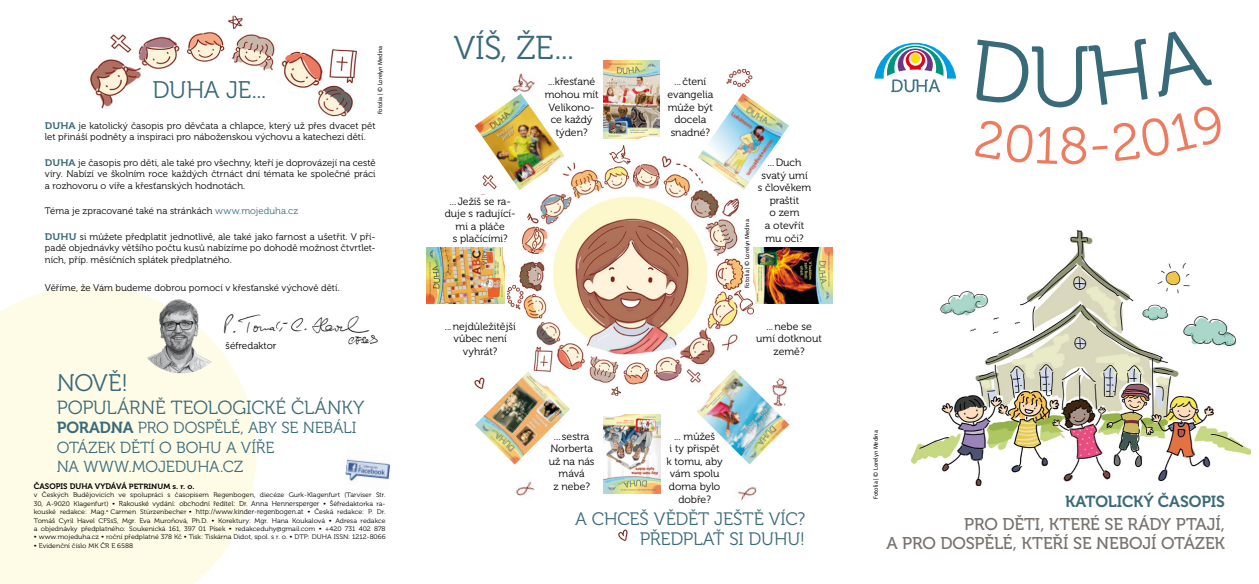
<style>
.page{position:relative;width:1259px;height:584px;background:#fff}
.page>*{position:absolute;margin:0;border:0;box-sizing:border-box;transform-origin:0 0}
.t1{font:85.6px "Museo 300";color:#396a7a}
.t2{font:33px "Museo 300";color:#396a7a}
.t3{font:24px "Museo 300";letter-spacing:-.02em;color:#396a7a}
.t4{font:19px "Museo 300";letter-spacing:-.005em;color:#396a7a}
.t5{font:18px/20px "Museo 300";letter-spacing:-.015em;color:#396a7a;text-align:right}
.t6{font:17px/19px "Museo 500";letter-spacing:-.01em;color:#78716c;text-align:right}
.t7{font:16px/19.2px "Museo 300";letter-spacing:-.015em;color:#396a7a}
.t8{font:16px "Museo 700";letter-spacing:-.01em;color:#396a7a}
.t9{font:10.5px/12.6px "Museo 300";color:#000;text-align:center}
.t10{font:10px "Museo 300";color:#000}
.t11{font:9.5px/11.4px "Museo 300";letter-spacing:.005em;color:#000;text-align:justify}
.t12{font:8px "Museo 700";color:#000}
.t13{font:7px "Museo 300";color:#000}
.t14{font:6.6px/8.4px "Museo 300";color:#000;text-align:justify;scale:1.06 1}
.t15{font:6px "Comenia Sans";color:#000}
.s1{font-family:"Museo 700";color:#396a7a}
.s2{color:#396a7a}
.s3{font-family:"Museo 700"}
.s4{font-size:7.5px}
.s5{font-size:6.6px}
.s6{font-size:7px}
</style>
<div class="page">
<img style="left:90px;top:16px;width:267px;height:101px">
<div style="left:95px;top:65px;width:236px;height:218px;background:#fff;border-radius:50%"></div>
<img style="left:912px;top:230px;width:338px;height:256px">
<svg style="left:874px;top:42px;width:83px;height:50px"></svg>
<svg style="left:0;top:286px;width:256px;height:298px;background:#fefce8"></svg>
<img style="left:345px;top:459px;width:45px;height:22px">
<img style="left:147px;top:297px;width:67px;height:76px">
<img style="left:738px;top:486px;width:19px;height:15px">
<img style="left:202px;top:307px;width:176px;height:42px">
<img style="left:507px;top:145px;width:246px;height:250px">
<img style="left:603px;top:60px;width:57px;height:79px">
<img style="left:698px;top:93px;width:91px;height:97px">
<img style="left:475px;top:369px;width:95px;height:96px">
<img style="left:694px;top:369px;width:95px;height:95px">
<img style="left:604px;top:415px;width:56px;height:78px">
<img style="left:474px;top:94px;width:92px;height:96px">
<img style="left:753px;top:247px;width:79px;height:56px">
<img style="left:426px;top:247px;width:78px;height:57px">
<img style="left:726px;top:69px;width:27px;height:18px">
<img style="left:515px;top:481px;width:20px;height:15px">
<img style="left:477px;top:172px;width:23px;height:18px">
<img style="left:474px;top:373px;width:12px;height:20px">
<img style="left:618px;top:529px;width:10px;height:12px">
<img style="left:771px;top:376px;width:18px;height:32px">
<img style="left:511px;top:73px;width:24px;height:21px">
<h3 class="t3" style="left:153px;top:77px;width:115px">DUHA JE...</h3>
<p class="t15" style="left:376px;top:114px;width:70px;rotate:-90deg">Fotolia | © Lorelyn Medina</p>
<p class="t11" style="left:45px;top:120px;width:332px"><span class="s1">DUHA</span> je katolický časopis pro děvčata a chlapce, který už přes dvacet pět let přináší podněty a inspiraci pro náboženskou výchovu a katechezi dětí.</p>
<p class="t11" style="left:45px;top:157px;width:332px"><span class="s1">DUHA</span> je časopis pro děti, ale také pro všechny, kteří je doprovázejí na cestě víry. Nabízí ve školním roce každých čtrnáct dní témata ke společné práci a rozhovoru o víře a křesťanských hodnotách.</p>
<p class="t11" style="left:45px;top:206px;width:255px">Téma je zpracované také na stránkách <span class="s2">www.mojeduha.cz</span></p>
<p class="t11" style="left:45px;top:231px;width:332px"><span class="s1">DUHU</span> si můžete předplatit jednotlivě, ale také jako farnost a ušetřit. V pří&shy;padě objednávky většího počtu kusů nabízíme po dohodě možnost čtvrtlet&shy;ních, příp. měsíčních splátek předplatného.</p>
<p class="t11" style="left:45px;top:282px;width:296px">Věříme, že Vám budeme dobrou pomocí v křesťanské výchově dětí.</p>
<p class="t10" style="left:226px;top:340px;width:52px">šéfredaktor</p>
<h3 class="t3" style="left:57px;top:370px;width:73px">NOVĚ!</h3>
<h3 class="t4" style="left:57px;top:397px;width:309px">POPULÁRNĚ TEOLOGICKÉ ČLÁNKY</h3>
<h3 class="t7" style="left:57px;top:419px;width:301px"><span class="s3">PORADNA</span> PRO DOSPĚLÉ, ABY SE NEBÁLI<br>OTÁZEK DĚTÍ O BOHU A VÍŘE<br>NA WWW.MOJEDUHA.CZ</h3>
<p class="t12" style="left:34px;top:482px;width:162px">ČASOPIS DUHA VYDÁVÁ <span class="s4">PETRINUM s. r. o.</span></p>
<p class="t14" style="left:34px;top:491px;width:333px">v Českých Budějovicích ve spolupráci s časopisem Regenbogen, diecéze Gurk-Klagenfurt (Tarviser Str.</p>
<p class="t13" style="left:34px;top:500px;width:353px"><span class="s5">30, A-9020 Klagenfurt) •</span> Rakouské vydání: obchodní ředitel: Dr. Anna Hennersperger <span class="s5">• Šéfredaktorka ra-</span></p>
<p class="t14" style="left:34px;top:508px;width:333px">kouské redakce: Mag.<sup>a</sup> Carmen Stürzenbecher • <span class="s6">http://www.kinder-regenbogen.at</span> • Česká redakce: P. Dr.<br>Tomáš Cyril Havel CFSsS, Mgr. Eva Muroňová, Ph.D. • Korektury: Mgr. Hana Koukalová • Adresa redakce a objednávky předplatného: Soukenická 161, 397 01 Písek • redakceduhy@gmail.com • +420 731 402 878</p>
<p class="t14" style="left:34px;top:533px;width:333px">• www.mojeduha.cz • roční předplatné 378 Kč • Tisk: Tiskárna Didot, spol. s r. o. • DTP: DUHA ISSN: 1212-8066</p>
<p class="t14" style="left:34px;top:542px;width:95px">• Evidenční číslo MK ČR E 6588</p>
<h2 class="t2" style="left:454px;top:30px;width:122px">VÍŠ, ŽE...</h2>
<p class="t9" style="left:445px;top:195px;width:73px">...Ježíš se ra&shy;duje s radující&shy;mi a pláče<br>s plačícími?</p>
<p class="t9" style="left:545px;top:76px;width:55px">...křesťané mohou mít<br>Velikono&shy;ce každý týden?</p>
<p class="t9" style="left:667px;top:76px;width:47px">...čtení evangelia může být docela snadné?</p>
<p class="t9" style="left:757px;top:156px;width:55px">...Duch svatý umí<br>s člověkem praštit<br>o zem<br>a otevřít mu oči?</p>
<p class="t15" style="left:743px;top:288px;width:70px;rotate:-90deg">Fotolia | © Lorelyn Medina</p>
<p class="t9" style="left:445px;top:320px;width:72px">...nejdůležitější vůbec není vyhrát?</p>
<p class="t9" style="left:756px;top:320px;width:67px">...nebe se umí dotknout země?</p>
<p class="t9" style="left:549px;top:430px;width:47px">... sestra<br>Norberta už na nás mává<br>z nebe?</p>
<p class="t9" style="left:666px;top:430px;width:58px">... můžeš<br>i ty přispět k tomu, aby vám spolu doma bylo dobře?</p>
<h3 class="t5" style="left:575px;top:509px;width:232px">A CHCEŠ VĚDĚT JEŠTĚ VÍC?<br>PŘEDPLAŤ SI DUHU!</h3>
<h1 class="t1" style="left:1029px;top:31px;width:63px">U</h1>
<p class="t15" style="left:872px;top:499px;width:70px;rotate:-90deg">Fotolia | © Lorelyn Medina</p>
<h3 class="t8" style="left:1065px;top:492px;width:161px">KATOLICKÝ ČASOPIS</h3>
<h3 class="t6" style="left:886px;top:515px;width:340px">PRO DĚTI, KTERÉ SE RÁDY PTAJÍ,<br>A PRO DOSPĚLÉ, KTEŘÍ SE NEBOJÍ OTÁZEK</h3>
</div>
